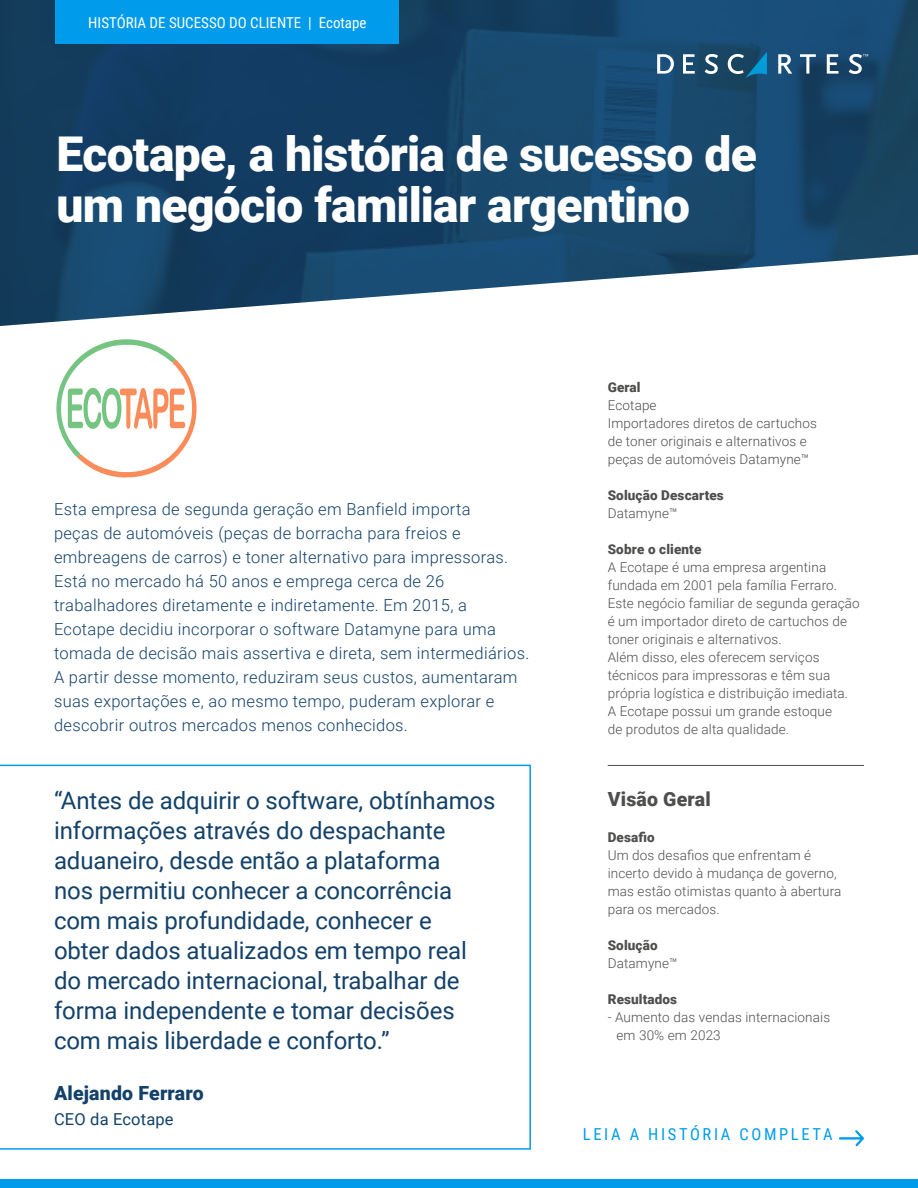
<style>
.page{position:relative;width:918px;height:1188px;background:#fff}
.page>*{position:absolute;margin:0;border:0;box-sizing:border-box;transform-origin:0 0}
.t1{font:900 48px/51px "Roboto";letter-spacing:-.015em;color:#fff}
.t2{font:24px/30px "Roboto";letter-spacing:-.005em;color:#134169}
.t3{font:900 19.5px "Roboto";letter-spacing:.01em;color:#134169}
.t4{font:900 19.5px "Roboto";letter-spacing:.01em;color:#4e4e4d}
.t5{font:300 16.5px/24px "Roboto";letter-spacing:.02em;color:#134169}
.t6{font:16.5px "Roboto Condensed";letter-spacing:.16em;color:#009ceb}
.t7{font:16.5px "Roboto";letter-spacing:.01em;color:#134169}
.t8{font:15px "Roboto Condensed";color:#fff}
.t9{font:300 13.5px/18px "Roboto";letter-spacing:.01em;color:#4e4e4d}
.t10{font:900 13.5px "Roboto";letter-spacing:.01em;color:#4e4e4d}
</style>
<div class="page">
<img style="left:0;top:0;width:918px;height:326px">
<hr style="left:608px;top:765px;width:256px;height:1px;background:#4e4e4d">
<svg style="left:0;top:765px;width:531px;height:385px"></svg>
<svg style="left:839px;top:1130px;width:25px;height:16px"></svg>
<div style="left:55px;top:0;width:344px;height:43px;background:#009ceb"></div>
<div style="left:0;top:1179px;width:918px;height:9px;background:#009ceb"></div>
<svg style="left:56px;top:339px;width:141px;height:139px"></svg>
<svg style="left:683px;top:54px;width:12px;height:20px"></svg>
<svg style="left:705px;top:54px;width:13px;height:20px"></svg>
<svg style="left:728px;top:52px;width:39px;height:26px"></svg>
<svg style="left:657px;top:54px;width:17px;height:20px"></svg>
<svg style="left:778px;top:54px;width:14px;height:20px"></svg>
<svg style="left:800px;top:54px;width:16px;height:20px"></svg>
<svg style="left:827px;top:54px;width:12px;height:20px"></svg>
<svg style="left:849px;top:54px;width:19px;height:20px"></svg>
<p class="t8" style="left:88px;top:12px;width:280px">HISTÓRIA DE SUCESSO DO CLIENTE | Ecotape</p>
<h1 class="t1" style="left:56px;top:127px;width:702px">Ecotape, a história de sucesso de um negócio familiar argentino</h1>
<p class="t5" style="left:54px;top:497px;width:477px">Esta empresa de segunda geração em Banfield importa<br>peças de automóveis (peças de borracha para freios e embreagens de carros) e toner alternativo para impressoras.<br>Está no mercado há 50 anos e emprega cerca de 26 trabalhadores diretamente e indiretamente. Em 2015, a Ecotape decidiu incorporar o software Datamyne para uma tomada de decisão mais assertiva e direta, sem intermediários.<br>A partir desse momento, reduziram seus custos, aumentaram suas exportações e, ao mesmo tempo, puderam explorar e descobrir outros mercados menos conhecidos.</p>
<p class="t2" style="left:54px;top:785px;width:443px">“Antes de adquirir o software, obtínhamos informações através do despachante aduaneiro, desde então a plataforma<br>nos permitiu conhecer a concorrência com mais profundidade, conhecer e<br>obter dados atualizados em tempo real do mercado internacional, trabalhar de forma independente e tomar decisões com mais liberdade e conforto.”</p>
<h3 class="t3" style="left:54px;top:1079px;width:151px">Alejando Ferraro</h3>
<p class="t7" style="left:54px;top:1108px;width:121px">CEO da Ecotape</p>
<p class="t10" style="left:608px;top:378px;width:34px">Geral</p>
<p class="t9" style="left:608px;top:396px;width:211px">Ecotape<br>Importadores diretos de cartuchos de toner originais e alternativos e peças de automóveis Datamyne™</p>
<p class="t10" style="left:608px;top:486px;width:118px">Solução Descartes</p>
<p class="t9" style="left:608px;top:504px;width:71px">Datamyne™</p>
<p class="t10" style="left:608px;top:540px;width:95px">Sobre o cliente</p>
<p class="t9" style="left:608px;top:558px;width:254px">A Ecotape é uma empresa argentina fundada em 2001 pela família Ferraro.<br>Este negócio familiar de segunda geração é um importador direto de cartuchos de toner originais e alternativos.<br>Além disso, eles oferecem serviços técnicos para impressoras e têm sua própria logística e distribuição imediata.<br>A Ecotape possui um grande estoque<br>de produtos de alta qualidade.</p>
<h3 class="t4" style="left:608px;top:786px;width:105px">Visão Geral</h3>
<p class="t10" style="left:608px;top:828px;width:48px">Desafio</p>
<p class="t9" style="left:608px;top:846px;width:235px">Um dos desafios que enfrentam é incerto devido à mudança de governo, mas estão otimistas quanto à abertura para os mercados.</p>
<p class="t10" style="left:608px;top:936px;width:51px">Solução</p>
<p class="t9" style="left:608px;top:954px;width:71px">Datamyne™</p>
<p class="t10" style="left:608px;top:990px;width:71px">Resultados</p>
<p class="t9" style="left:616px;top:1008px;width:215px;text-indent:-9px">- Aumento das vendas internacionais em 30% em 2023</p>
<p class="t6" style="left:583px;top:1122px;width:251px">LEIA A HISTÓRIA COMPLETA</p>
</div>
